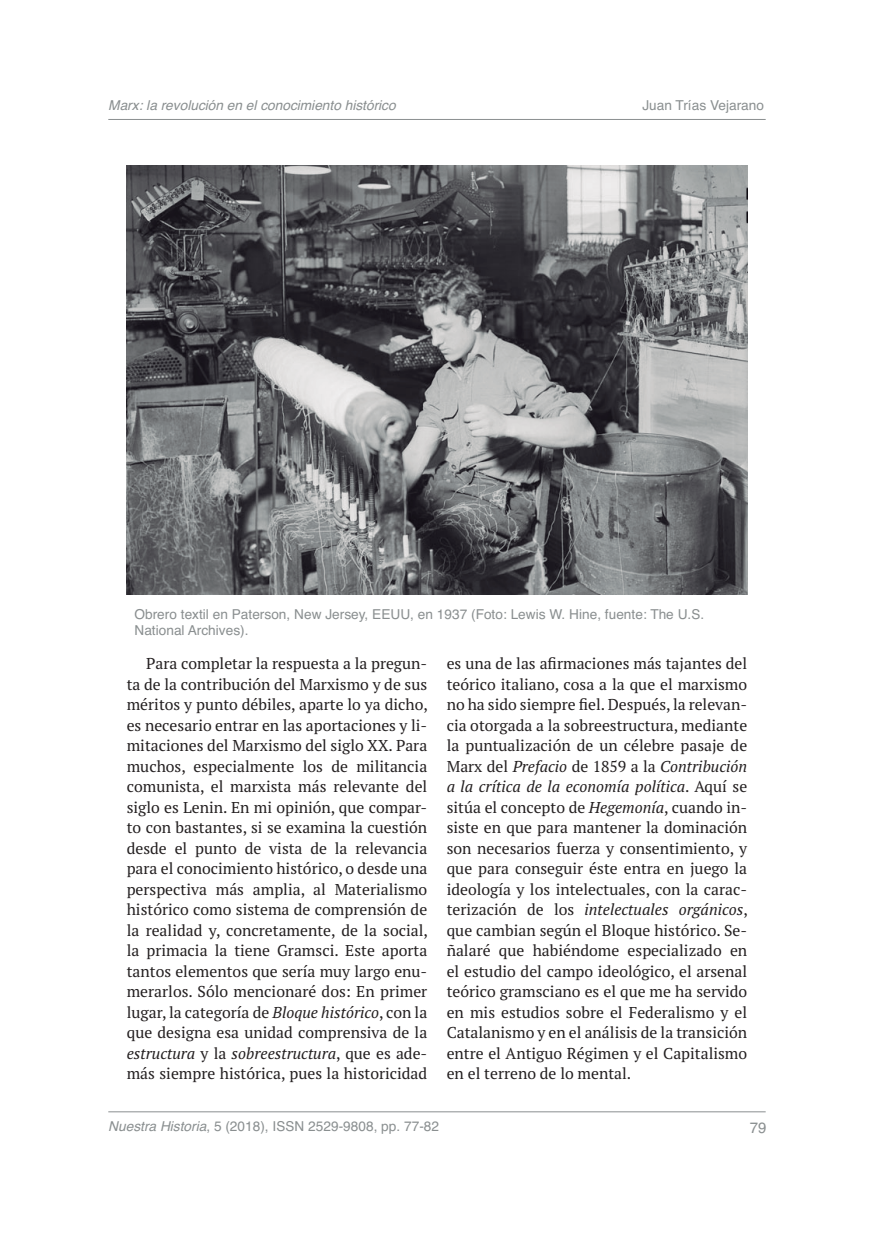
<style>
.page{position:relative;width:874px;height:1241px;background:#fff}
.page>*{position:absolute;margin:0;border:0;box-sizing:border-box;transform-origin:0 0}
.t1{font:15.75px/20.5px "PT Serif";color:#231f20;text-align:justify}
.t2{font:15.05px "Helvetica";color:#8a8f90}
.t3{font:13.65px/16.4px "Helvetica";color:#8a8f90}
.t4{font:italic 13.65px "Helvetica";color:#8a8f90}
.s1{font-style:italic}
</style>
<div class="page">
<hr style="left:108px;top:119px;width:657px;height:1px;background:#8a8f90">
<hr style="left:108px;top:1111px;width:657px;height:1px;background:#8a8f90">
<img style="left:127px;top:165px;width:620px;height:429px">
<p class="t4" style="left:108px;top:100px;width:289px">Marx: la revolución en el conocimiento histórico</p>
<p class="t3" style="left:642px;top:98px;width:123px">Juan Trías Vejarano</p>
<p class="t3" style="left:134px;top:607px;width:571px">Obrero textil en Paterson, New Jersey, EEUU, en 1937 (Foto: Lewis W. Hine, fuente: The U.S.<br>National Archives).</p>
<p class="t1" style="left:127px;top:655px;width:302px;text-indent:19px">Para completar la respuesta a la pregun&shy;ta de la contribución del Marxismo y de sus méritos y punto débiles, aparte lo ya dicho, es necesario entrar en las aportaciones y li&shy;mitaciones del Marxismo del siglo XX. Para muchos, especialmente los de militancia comunista, el marxista más relevante del siglo es Lenin. En mi opinión, que compar&shy;to con bastantes, si se examina la cuestión desde el punto de vista de la relevancia para el conocimiento histórico, o desde una perspectiva más amplia, al Materialismo histórico como sistema de comprensión de la realidad y, concretamente, de la social, la primacia la tiene Gramsci. Este aporta tantos elementos que sería muy largo enu&shy;merarlos. Sólo mencionaré dos: En primer lugar, la categoría de <span class="s1">Bloque histórico</span>, con la que designa esa unidad comprensiva de la <span class="s1">estructura</span> y la <span class="s1">sobreestructura</span>, que es ade&shy;más siempre histórica, pues la historicidad</p>
<p class="t1" style="left:446px;top:655px;width:302px">es una de las afirmaciones más tajantes del teórico italiano, cosa a la que el marxismo no ha sido siempre fiel. Después, la relevan&shy;cia otorgada a la sobreestructura, mediante la puntualización de un célebre pasaje de Marx del <span class="s1">Prefacio</span> de 1859 a la <span class="s1">Contribución a la crítica de la economía política</span>. Aquí se sitúa el concepto de <span class="s1">Hegemonía</span>, cuando in&shy;siste en que para mantener la dominación son necesarios fuerza y consentimiento, y que para conseguir éste entra en juego la ideología y los intelectuales, con la carac&shy;terización de los <span class="s1">intelectuales orgánicos</span>, que cambian según el Bloque histórico. Se&shy;ñalaré que habiéndome especializado en el estudio del campo ideológico, el arsenal teórico gramsciano es el que me ha servido en mis estudios sobre el Federalismo y el Catalanismo y en el análisis de la transición entre el Antiguo Régimen y el Capitalismo en el terreno de lo mental.</p>
<p class="t3" style="left:108px;top:1119px;width:332px"><span class="s1">Nuestra Historia</span>, 5 (2018), ISSN 2529-9808, pp. 77-82</p>
<p class="t2" style="left:749px;top:1122px;width:18px">79</p>
</div>
